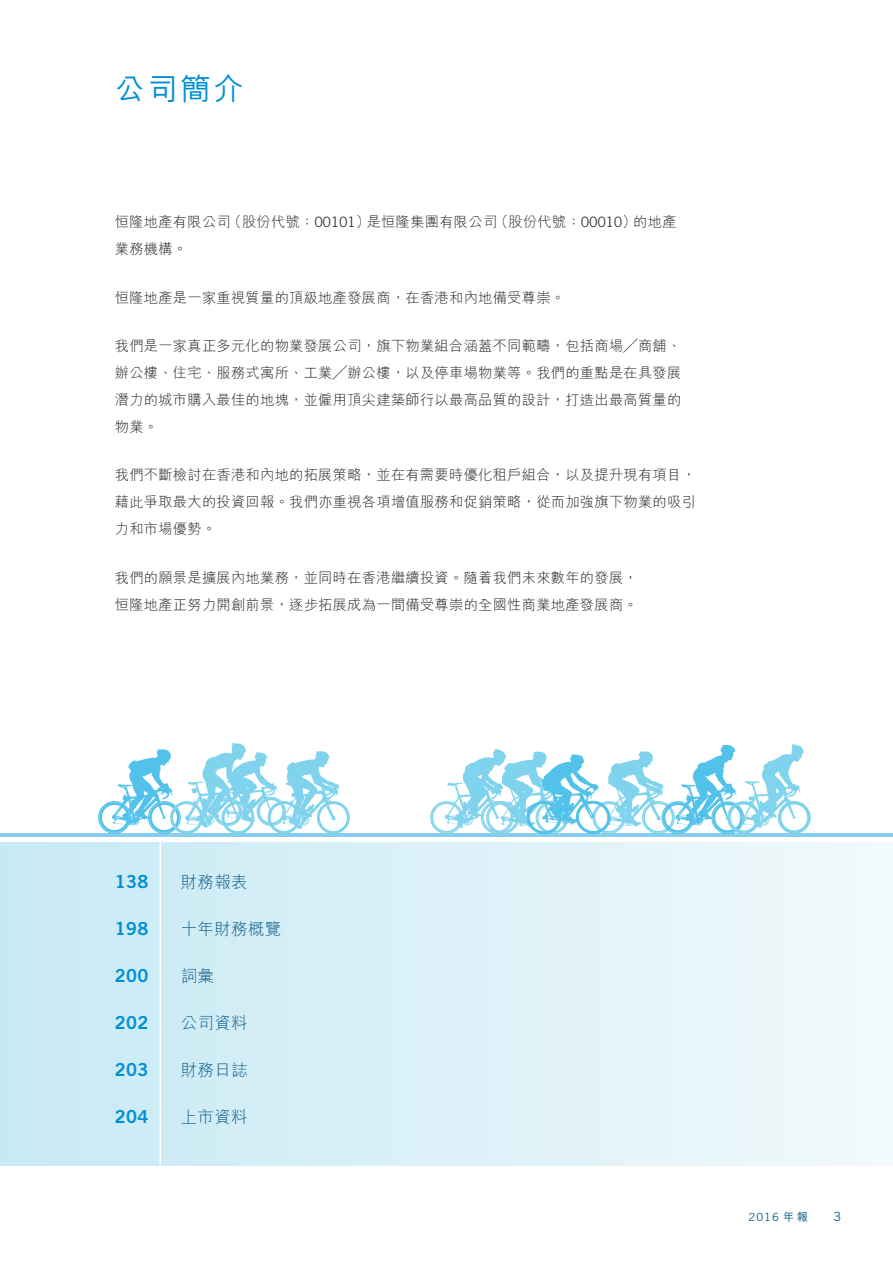
<style>
.page{position:relative;width:893px;height:1263px;background:#fff}
.page>*{position:absolute;margin:0;border:0;box-sizing:border-box;transform-origin:0 0}
.t1{font:500 30px "M Hei HK";color:#008fd5}
.t2{font:18px "Trade Gothic LT Std Bd 2";letter-spacing:.02em;color:#008fd5}
.t3{font:300 16.5px "M Hei HK";letter-spacing:.02em;color:#075a88}
.t4{font:300 14.25px/27px "M Hei HK";letter-spacing:.02em;color:#231f20}
.t5{font:12.75px "Trade Gothic LT Std";color:#075a88}
.t6{font:11.25px "Trade Gothic LT Std";color:#075a88}
.s1{font-family:"Trade Gothic LT Std"}
.s2{font-family:"M Hei HK";font-weight:500}
</style>
<div class="page">
<hr style="left:0;top:833px;width:893px;height:4px;background:#86ceed">
<div style="left:0;top:842px;width:893px;height:323px;background:linear-gradient(to right,#c7e9f4,#f1fafc)"></div>
<hr style="left:159px;top:840px;width:2px;height:325px;background:#fff">
<svg style="left:98px;top:743px;width:252px;height:91px"></svg>
<svg style="left:430px;top:744px;width:381px;height:91px"></svg>
<h1 class="t1" style="left:115px;top:67px;width:130px">公司簡介</h1>
<p class="t4" style="left:115px;top:209px;width:563px">恒隆地產有限公司（股份代號：<span class="s1">00101</span>）是恒隆集團有限公司（股份代號：<span class="s1">00010</span>）的地產業務機構。</p>
<p class="t4" style="left:115px;top:284px;width:452px">恒隆地產是一家重視質量的頂級地產發展商，在香港和內地備受尊崇。</p>
<p class="t4" style="left:115px;top:332px;width:568px;text-align:justify">我們是一家真正多元化的物業發展公司，旗下物業組合涵蓋不同範疇，包括商場╱商舖、辦公樓、住宅、服務式寓所、工業╱辦公樓，以及停車場物業等。我們的重點是在具發展潛力的城市購入最佳的地塊，並僱用頂尖建築師行以最高品質的設計，打造出最高質量的物業。</p>
<p class="t4" style="left:115px;top:461px;width:583px;text-align:justify">我們不斷檢討在香港和內地的拓展策略，並在有需要時優化租戶組合，以及提升現有項目，藉此爭取最大的投資回報。我們亦重視各項增值服務和促銷策略，從而加強旗下物業的吸引力和市場優勢。</p>
<p class="t4" style="left:115px;top:564px;width:524px">我們的願景是擴展內地業務，並同時在香港繼續投資。隨着我們未來數年的發展，恒隆地產正努力開創前景，逐步拓展成為一間備受尊崇的全國性商業地產發展商。</p>
<p class="t2" style="left:115px;top:870px;width:35px">138</p>
<p class="t3" style="left:181px;top:873px;width:68px">財務報表</p>
<p class="t2" style="left:115px;top:917px;width:35px">198</p>
<p class="t3" style="left:181px;top:920px;width:102px">十年財務概覽</p>
<p class="t2" style="left:115px;top:964px;width:35px">200</p>
<p class="t3" style="left:181px;top:967px;width:35px">詞彙</p>
<p class="t2" style="left:115px;top:1011px;width:35px">202</p>
<p class="t3" style="left:181px;top:1014px;width:68px">公司資料</p>
<p class="t2" style="left:115px;top:1058px;width:35px">203</p>
<p class="t3" style="left:181px;top:1061px;width:68px">財務日誌</p>
<p class="t2" style="left:115px;top:1105px;width:35px">204</p>
<p class="t3" style="left:181px;top:1108px;width:68px">上市資料</p>
<p class="t6" style="left:748px;top:1210px;width:61px">2016 <span class="s2">年報</span></p>
<p class="t5" style="left:833px;top:1209px;width:9px">3</p>
</div>
